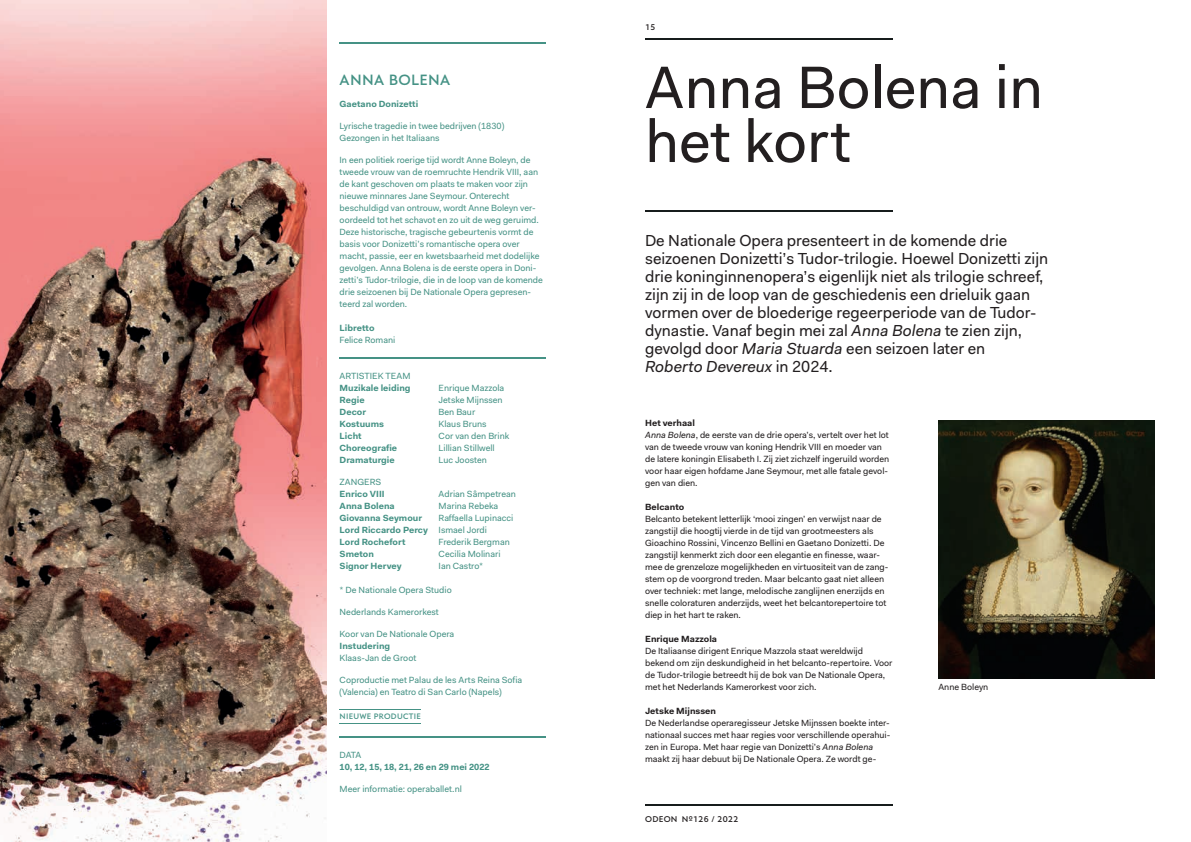
<style>
.page{position:relative;width:1191px;height:842px;background:#fff}
.page>*{position:absolute;margin:0;border:0;box-sizing:border-box;transform-origin:0 0}
.t1{font:60px/54px "Fakt Pro";color:#231f20}
.t2{font:16px/18px "Fakt Pro";color:#231f20}
.t3{font:600 16px "Edward Pro";letter-spacing:.02em;color:#459285}
.t4{font:9px/12px "Fakt Pro";color:#231f20}
.t5{font:9px/12px "Fakt Pro";color:#459285}
.t6{font:700 9px/12px "Fakt Pro";color:#459285}
.t7{font:700 9px "Fakt Pro";color:#231f20}
.t8{font:600 9px "Edward Pro";letter-spacing:.03em;color:#231f20}
.t9{font:600 8.5px "Edward Pro";letter-spacing:.03em;color:#459285}
.s1{font-weight:400}
.s2{font-style:italic}
.s3{font-weight:700}
</style>
<div class="page">
<hr style="left:645px;top:39px;width:247px;height:1px;background:#171c1c">
<hr style="left:645px;top:805px;width:247px;height:1px;background:#171c1c">
<img style="left:0;top:0;width:326px;height:842px">
<hr style="left:339px;top:723px;width:82px;height:1px;background:#459285">
<hr style="left:339px;top:357px;width:207px;height:1px;background:#459285">
<hr style="left:339px;top:709px;width:82px;height:1px;background:#459285">
<hr style="left:339px;top:736px;width:207px;height:1px;background:#459285">
<hr style="left:339px;top:42px;width:207px;height:1px;background:#459285">
<hr style="left:645px;top:210px;width:247px;height:1px;background:#171c1c">
<img style="left:938px;top:420px;width:216px;height:258px">
<h2 class="t3" style="left:339px;top:70px;width:112px">ANNA BOLENA</h2>
<p class="t6" style="left:339px;top:98px;width:80px">Gaetano Donizetti</p>
<p class="t5" style="left:339px;top:120px;width:166px">Lyrische tragedie in twee bedrijven (1830)<br>Gezongen in het Italiaans</p>
<p class="t5" style="left:339px;top:154px;width:205px">In een politiek roerige tijd wordt Anne Boleyn, de tweede vrouw van de roemruchte Hendrik VIII, aan de kant geschoven om plaats te maken voor zijn nieuwe minnares Jane Seymour. Onterecht beschuldigd van ontrouw, wordt Anne Boleyn ver&shy;oordeeld tot het schavot en zo uit de weg geruimd.<br>Deze historische, tragische gebeurtenis vormt de basis voor Donizetti’s romantische opera over macht, passie, eer en kwetsbaarheid met dodelijke gevolgen. Anna Bolena is de eerste opera in Doni&shy;zetti’s Tudor-trilogie, die in de loop van de komende drie seizoenen bij De Nationale Opera gepresen&shy;teerd zal worden.</p>
<p class="t6" style="left:339px;top:322px;width:36px">Libretto</p>
<p class="t5" style="left:339px;top:334px;width:57px">Felice Romani</p>
<p class="t5" style="left:339px;top:370px;width:72px">ARTISTIEK TEAM</p>
<p class="t6" style="left:339px;top:382px;width:73px">Muzikale leiding</p>
<p class="t5" style="left:438px;top:382px;width:67px">Enrique Mazzola</p>
<p class="t6" style="left:339px;top:394px;width:27px">Regie</p>
<p class="t5" style="left:438px;top:394px;width:66px">Jetske Mijnssen</p>
<p class="t6" style="left:339px;top:406px;width:28px">Decor</p>
<p class="t5" style="left:438px;top:406px;width:38px">Ben Baur</p>
<p class="t6" style="left:339px;top:418px;width:46px">Kostuums</p>
<p class="t5" style="left:438px;top:418px;width:49px">Klaus Bruns</p>
<p class="t6" style="left:339px;top:430px;width:24px">Licht</p>
<p class="t5" style="left:438px;top:430px;width:72px">Cor van den Brink</p>
<p class="t6" style="left:339px;top:442px;width:59px">Choreografie</p>
<p class="t5" style="left:438px;top:442px;width:58px">Lillian Stillwell</p>
<p class="t6" style="left:339px;top:454px;width:57px">Dramaturgie</p>
<p class="t5" style="left:438px;top:454px;width:50px">Luc Joosten</p>
<p class="t5" style="left:339px;top:476px;width:43px">ZANGERS</p>
<p class="t6" style="left:339px;top:488px;width:46px">Enrico VIII</p>
<p class="t5" style="left:438px;top:488px;width:79px">Adrian Sâmpetrean</p>
<p class="t6" style="left:339px;top:500px;width:57px">Anna Bolena</p>
<p class="t5" style="left:438px;top:500px;width:61px">Marina Rebeka</p>
<p class="t6" style="left:339px;top:512px;width:84px">Giovanna Seymour</p>
<p class="t6" style="left:339px;top:512px;width:175px;text-indent:99px"><span class="s1">Raffaella Lupinacci<br></span>Lord Riccardo Percy <span class="s1">Ismael Jordi<br></span>Lord Rochefort</p>
<p class="t5" style="left:438px;top:536px;width:73px">Frederik Bergman</p>
<p class="t6" style="left:339px;top:548px;width:36px">Smeton</p>
<p class="t5" style="left:438px;top:548px;width:63px">Cecilia Molinari</p>
<p class="t6" style="left:339px;top:560px;width:64px">Signor Hervey</p>
<p class="t5" style="left:438px;top:560px;width:46px">Ian Castro*</p>
<p class="t5" style="left:339px;top:584px;width:114px">* De Nationale Opera Studio</p>
<p class="t5" style="left:339px;top:606px;width:101px">Nederlands Kamerorkest</p>
<p class="t5" style="left:339px;top:628px;width:116px">Koor van De Nationale Opera</p>
<p class="t6" style="left:339px;top:640px;width:52px">Instudering</p>
<p class="t5" style="left:339px;top:652px;width:78px">Klaas-Jan de Groot</p>
<p class="t5" style="left:339px;top:674px;width:184px">Coproductie met Palau de les Arts Reina Sofia (Valencia) en Teatro di San Carlo (Napels)</p>
<p class="t9" style="left:339px;top:711px;width:83px">NIEUWE PRODUCTIE</p>
<p class="t5" style="left:339px;top:749px;width:23px">DATA</p>
<p class="t6" style="left:339px;top:761px;width:152px">10, 12, 15, 18, 21, 26 en 29 mei 2022</p>
<p class="t5" style="left:339px;top:783px;width:124px">Meer informatie: operaballet.nl</p>
<p class="t8" style="left:645px;top:21px;width:12px">15</p>
<h1 class="t1" style="left:645px;top:60px;width:399px">Anna Bolena in het kort</h1>
<p class="t2" style="left:645px;top:231px;width:404px">De Nationale Opera presenteert in de komende drie seizoenen Donizetti’s Tudor-trilogie. Hoewel Donizetti zijn drie koninginnenopera’s eigenlijk niet als trilogie schreef, zijn zij in de loop van de geschiedenis een drieluik gaan vormen over de bloederige regeerperiode van de Tudor&shy;dynastie. Vanaf begin mei zal <span class="s2">Anna Bolena</span> te zien zijn, gevolgd door <span class="s2">Maria Stuarda</span> een seizoen later en<br><span class="s2">Roberto Devereux</span> in 2024.</p>
<p class="t4" style="left:645px;top:417px;width:246px"><span class="s3">Het verhaal<br></span><span class="s2">Anna Bolena</span>, de eerste van de drie opera’s, vertelt over het lot van de tweede vrouw van koning Hendrik VIII en moeder van de latere koningin Elisabeth I. Zij ziet zichzelf ingeruild worden voor haar eigen hofdame Jane Seymour, met alle fatale gevol&shy;gen van dien.</p>
<p class="t7" style="left:645px;top:501px;width:41px">Belcanto</p>
<p class="t4" style="left:645px;top:513px;width:245px">Belcanto betekent letterlijk ‘mooi zingen’ en verwijst naar de zangstijl die hoogtij vierde in de tijd van grootmeesters als Gioachino Rossini, Vincenzo Bellini en Gaetano Donizetti. De zangstijl kenmerkt zich door een elegantie en finesse, waar&shy;mee de grenzeloze mogelijkheden en virtuositeit van de zang&shy;stem op de voorgrond treden. Maar belcanto gaat niet alleen over techniek: met lange, melodische zanglijnen enerzijds en snelle coloraturen anderzijds, weet het belcantorepertoire tot diep in het hart te raken.</p>
<p class="t7" style="left:645px;top:633px;width:73px">Enrique Mazzola</p>
<p class="t4" style="left:645px;top:645px;width:249px">De Italiaanse dirigent Enrique Mazzola staat wereldwijd bekend om zijn deskundigheid in het belcanto-repertoire. Voor de Tudor-trilogie betreedt hij de bok van De Nationale Opera, met het Nederlands Kamerorkest voor zich.</p>
<p class="t7" style="left:645px;top:705px;width:72px">Jetske Mijnssen</p>
<p class="t4" style="left:645px;top:717px;width:247px">De Nederlandse operaregisseur Jetske Mijnssen boekte inter&shy;nationaal succes met haar regies voor verschillende operahui&shy;zen in Europa. Met haar regie van Donizetti’s <span class="s2">Anna Bolena </span>maakt zij haar debuut bij De Nationale Opera. Ze wordt ge-</p>
<p class="t8" style="left:645px;top:813px;width:95px">ODEON Nº126 / 2022</p>
<p class="t4" style="left:938px;top:681px;width:51px">Anne Boleyn</p>
</div>
